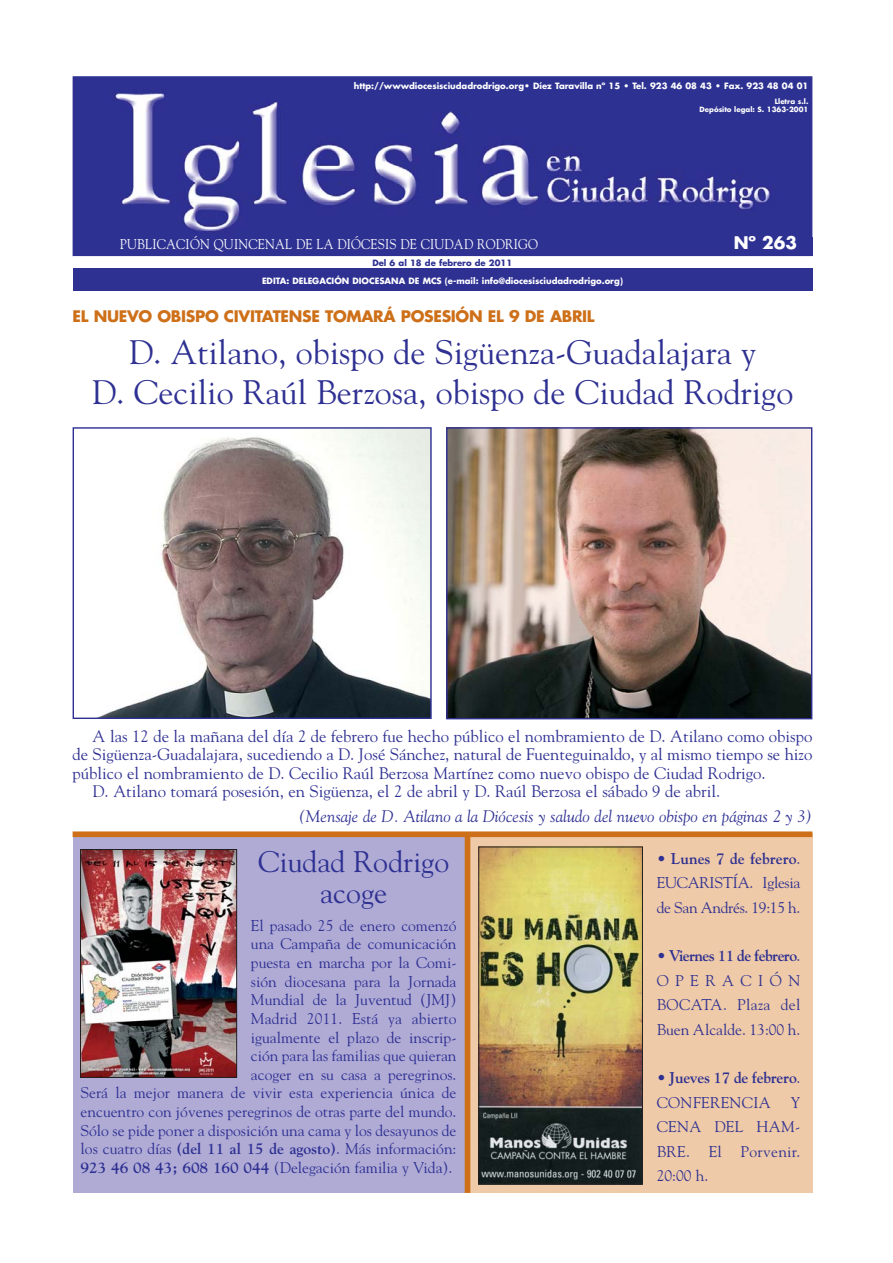
<style>
.page{position:relative;width:893px;height:1263px;background:#fff}
.page>*{position:absolute;margin:0;border:0;box-sizing:border-box;transform-origin:0 0}
.t1{font:33.9px/39.6px "Goudy";color:#2e3092;text-align:center}
.t2{font:29.55px/31px "Goudy";color:#2e3092;text-align:center}
.t3{font:700 16.95px "Futura";color:#fff}
.t4{font:16.65px "Goudy";color:#2e3092}
.t5{font:italic 16.65px "Goudy";color:#2e3092}
.t6{font:15.45px/18.6px "Goudy";color:#2e3092;text-align:justify}
.t7{font:700 15.45px "Futura";letter-spacing:-.02em;color:#ce7019}
.t8{font:700 15.45px/24.5px "Goudy";letter-spacing:-.015em;color:#2e3092}
.t9{font:14.1px "Goudy";letter-spacing:.015em;color:#fff;scale:.9 1}
.t10{font:700 8.4px "Futura";color:#fff}
.t11{font:700 8.4px "Futura";color:#2e3092}
.t12{font:700 7.05px/8.4px "Futura";color:#fff;text-align:right}
.s1{font-weight:700}
.s2{font-weight:400}
</style>
<div class="page">
<div style="left:73px;top:237px;width:739px;height:18px;background:#2e3092"></div>
<img style="left:77px;top:80px;width:731px;height:157px">
<div style="left:73px;top:76px;width:739px;height:180px;border:3px solid #2e3092"></div>
<div style="left:73px;top:268px;width:739px;height:23px;background:#2e3092"></div>
<img style="left:98px;top:429px;width:331px;height:288px">
<div style="left:73px;top:427px;width:358px;height:292px;border:1px solid #2e3092"></div>
<img style="left:448px;top:429px;width:362px;height:288px">
<div style="left:446px;top:427px;width:366px;height:292px;border:1px solid #2e3092"></div>
<div style="left:73px;top:834px;width:391px;height:359px;background:#b0abd5"></div>
<div style="left:470px;top:834px;width:342px;height:359px;background:#efcaa8"></div>
<img style="left:82px;top:851px;width:153px;height:225px">
<div style="left:80px;top:849px;width:157px;height:229px;border:1px solid #231f20"></div>
<img style="left:480px;top:849px;width:160px;height:333px">
<div style="left:478px;top:847px;width:164px;height:337px;border:1px solid #231f20"></div>
<div style="left:73px;top:831px;width:739px;height:6px;background:#ce7019"></div>
<div style="left:464px;top:833px;width:6px;height:360px;background:#ce7019"></div>
<p class="t10" style="left:354px;top:82px;width:456px">http://wwwdiocesisciudadrodrigo.org• Díez Taravilla nº 15 • Tel. 923 46 08 43 • Fax. 923 48 04 01</p>
<p class="t12" style="left:699px;top:97px;width:110px">Lletra s.l.<br>Depósito legal: S. 1363-2001</p>
<p class="t9" style="left:120px;top:238px;width:466px">PUBLICACIÓN QUINCENAL DE LA DIÓCESIS DE CIUDAD RODRIGO</p>
<p class="t3" style="left:734px;top:235px;width:65px">Nº 263</p>
<p class="t11" style="left:372px;top:259px;width:141px">Del 6 al 18 de febrero de 2011</p>
<p class="t10" style="left:262px;top:277px;width:362px">EDITA: DELEGACIÓN DIOCESANA DE MCS (e-mail: info@diocesisciudadrodrigo.org)</p>
<p class="t7" style="left:73px;top:309px;width:523px">EL NUEVO OBISPO CIVITATENSE TOMARÁ POSESIÓN EL 9 DE ABRIL</p>
<h1 class="t1" style="left:92px;top:335px;width:703px">D. Atilano, obispo de Sigüenza-Guadalajara y<br>D. Cecilio Raúl Berzosa, obispo de Ciudad Rodrigo</h1>
<p class="t4" style="left:93px;top:729px;width:721px">A las 12 de la mañana del día 2 de febrero fue hecho público el nombramiento de D. Atilano como obispo</p>
<p class="t4" style="left:73px;top:748px;width:741px">de Sigüenza-Guadalajara, sucediendo a D. José Sánchez, natural de Fuenteguinaldo, y al mismo tiempo se hizo</p>
<p class="t4" style="left:73px;top:766px;width:694px">público el nombramiento de D. Cecilio Raúl Berzosa Martínez como nuevo obispo de Ciudad Rodrigo.</p>
<p class="t4" style="left:93px;top:785px;width:629px">D. Atilano tomará posesión, en Sigüenza, el 2 de abril y D. Raúl Berzosa el sábado 9 de abril.</p>
<p class="t5" style="left:299px;top:809px;width:514px">(Mensaje de D. Atilano a la Diócesis y saludo del nuevo obispo en páginas 2 y 3)</p>
<h2 class="t2" style="left:258px;top:849px;width:192px">Ciudad Rodrigo acoge</h2>
<p class="t6" style="left:81px;top:917px;width:377px;text-align:right">El pasado 25 de enero comenzó<br>una Campaña de comunicación<br>puesta en marcha por la Comi-<br>sión diocesana para la Jornada<br>Mundial de la Juventud (JMJ)<br>Madrid 2011. Está ya abierto<br>igualmente el plazo de inscrip-<br>ción para las familias que quieran<br>acoger en su casa a peregrinos.<br>Será la mejor manera de vivir esta experiencia única de encuentro con jóvenes peregrinos de otras parte del mundo.<br>Sólo se pide poner a disposición una cama y los desayunos de los cuatro días <span class="s1">(del 11 al 15 de agosto)</span>. Más información:<br><span class="s1">923 46 08 43; 608 160 044</span> (Delegación familia y Vida).</p>
<p class="t6" style="left:656px;top:847px;width:145px;line-height:24.5px">• <span class="s1">Lunes 7 de febrero</span>.<br>EUCARISTÍA. Iglesia de San Andrés. 19:15 h.</p>
<p class="t6" style="left:656px;top:945px;width:145px;line-height:24.5px">• <span class="s1">Viernes 11 de febrero</span>.<br>OPERACIÓN BOCATA. Plaza del Buen Alcalde. 13:00 h.</p>
<p class="t8" style="left:656px;top:1067px;width:145px"><span class="s2">•</span> Jueves 17 de febrero<span class="s2">.<br>CONFERENCIA</span></p>
<p class="t6" style="left:656px;top:1091px;width:145px;line-height:24.5px;text-indent:134px">Y CENA DEL HAM-BRE. El Porvenir.<br>20:00 h.</p>
</div>
